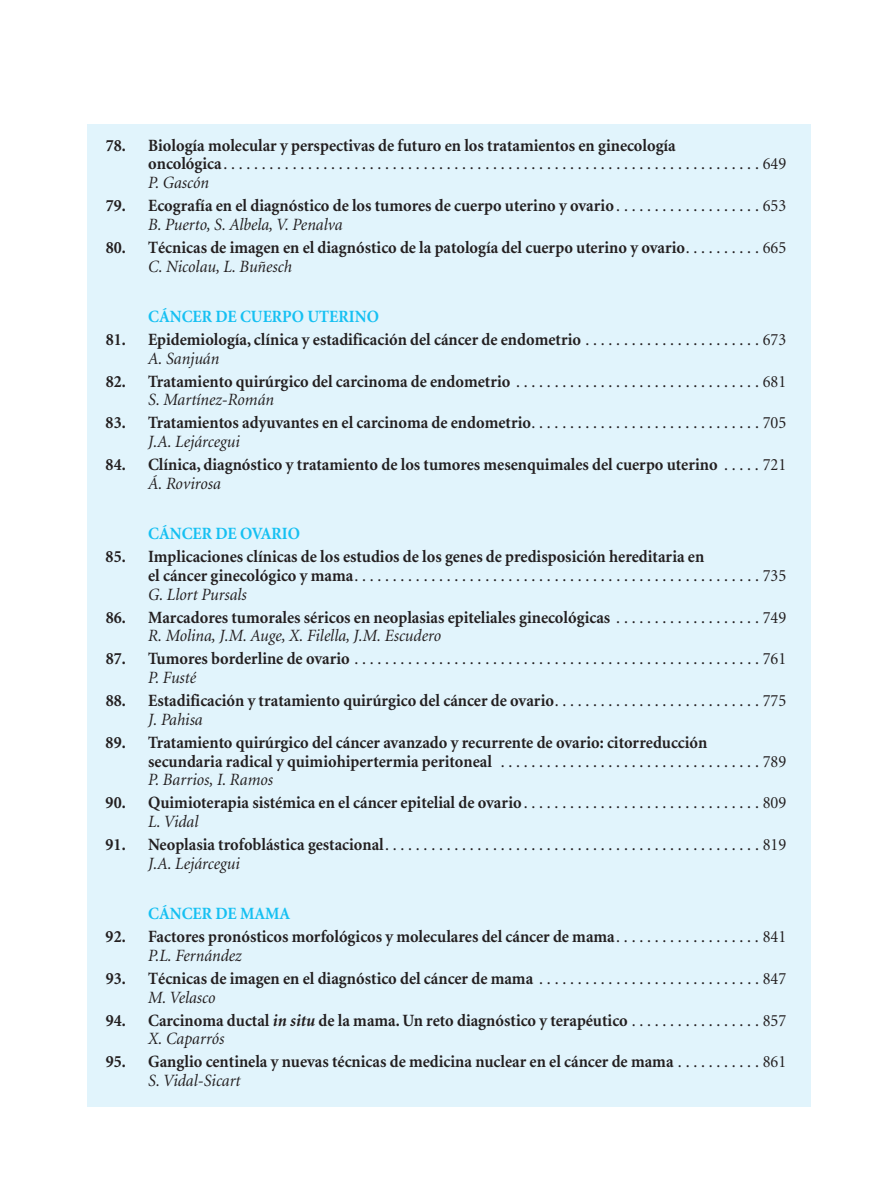
<style>
.page{position:relative;width:894px;height:1191px;background:#fff}
.page>*{position:absolute;margin:0;border:0;box-sizing:border-box;transform-origin:0 0}
.t1{font:700 17.25px/18.8px "Minion";color:#231f20;scale:.95 1}
.t2{font:17.25px/18.8px "Minion";color:#231f20;scale:.95 1}
.t3{font:700 17.25px "Minion";color:#15c0f2;scale:.95 1}
.s1{font-weight:400}
.s2{font-weight:400;font-style:italic}
.s3{font-weight:700}
.s4{font-style:italic}
</style>
<div class="page">
<div style="left:87px;top:124px;width:723px;height:982px;background:#e1f4fc"></div>
<p class="t1" style="left:148px;top:137px;width:673px;text-indent:-43px">78. Biología molecular y perspectivas de futuro en los tratamientos en ginecología<br>oncológica<span class="s1">. . . . . . . . . . . . . . . . . . . . . . . . . . . . . . . . . . . . . . . . . . . . . . . . . . . . . . . . . . . . . . . . . . . . . . 649<br></span><span class="s2">P. Gascón</span></p>
<p class="t1" style="left:148px;top:198px;width:673px;text-indent:-43px">79. Ecografía en el diagnóstico de los tumores de cuerpo uterino y ovario <span class="s1">. . . . . . . . . . . . . . . . . . . 653<br></span><span class="s2">B. Puerto, S. Albela, V. Penalva</span></p>
<p class="t1" style="left:148px;top:239px;width:673px;text-indent:-43px">80. Técnicas de imagen en el diagnóstico de la patología del cuerpo uterino y ovario<span class="s1">. . . . . . . . . . 665<br></span><span class="s2">C. Nicolau, L. Buñesch</span></p>
<p class="t3" style="left:148px;top:310px;width:244px">CÁNCER DE CUERPO UTERINO</p>
<p class="t1" style="left:148px;top:331px;width:673px;text-indent:-43px">81. Epidemiología, clínica y estadificación del cáncer de endometrio <span class="s1">. . . . . . . . . . . . . . . . . . . . . . . 673<br></span><span class="s2">A. Sanjuán</span></p>
<p class="t1" style="left:148px;top:373px;width:673px;text-indent:-43px">82. Tratamiento quirúrgico del carcinoma de endometrio <span class="s1">. . . . . . . . . . . . . . . . . . . . . . . . . . . . . . . . 681<br></span><span class="s2">S. Martínez-Román</span></p>
<p class="t1" style="left:148px;top:415px;width:673px;text-indent:-43px">83. Tratamientos adyuvantes en el carcinoma de endometrio<span class="s1">. . . . . . . . . . . . . . . . . . . . . . . . . . . . . . 705<br></span><span class="s2">J.A. Lejárcegui</span></p>
<p class="t1" style="left:148px;top:457px;width:673px;text-indent:-43px">84. Clínica, diagnóstico y tratamiento de los tumores mesenquimales del cuerpo uterino <span class="s1">. . . . . 721<br></span><span class="s2">Á. Rovirosa</span></p>
<p class="t3" style="left:148px;top:527px;width:161px">CÁNCER DE OVARIO</p>
<p class="t1" style="left:148px;top:549px;width:673px;text-indent:-43px">85. Implicaciones clínicas de los estudios de los genes de predisposición hereditaria en<br>el cáncer ginecológico y mama<span class="s1">. . . . . . . . . . . . . . . . . . . . . . . . . . . . . . . . . . . . . . . . . . . . . . . . . . . . . 735<br></span><span class="s2">G. Llort Pursals</span></p>
<p class="t1" style="left:148px;top:609px;width:673px;text-indent:-43px">86. Marcadores tumorales séricos en neoplasias epiteliales ginecológicas <span class="s1">. . . . . . . . . . . . . . . . . . . 749<br></span><span class="s2">R. Molina, J.M. Auge, X. Filella, J.M. Escudero</span></p>
<p class="t2" style="left:148px;top:651px;width:673px;text-indent:-43px"><span class="s3">87. Tumores borderline de ovario</span> . . . . . . . . . . . . . . . . . . . . . . . . . . . . . . . . . . . . . . . . . . . . . . . . . . . . . 761<br><span class="s4">P. Fusté</span></p>
<p class="t1" style="left:148px;top:693px;width:673px;text-indent:-43px">88. Estadificación y tratamiento quirúrgico del cáncer de ovario<span class="s1">. . . . . . . . . . . . . . . . . . . . . . . . . . . 775<br></span><span class="s2">J. Pahisa</span></p>
<p class="t1" style="left:148px;top:734px;width:673px;text-indent:-43px">89. Tratamiento quirúrgico del cáncer avanzado y recurrente de ovario: citorreducción<br>secundaria radical y quimiohipertermia peritoneal <span class="s1">. . . . . . . . . . . . . . . . . . . . . . . . . . . . . . . . . . 789<br></span><span class="s2">P. Barrios, I. Ramos</span></p>
<p class="t1" style="left:148px;top:795px;width:673px;text-indent:-43px">90. Quimioterapia sistémica en el cáncer epitelial de ovario <span class="s1">. . . . . . . . . . . . . . . . . . . . . . . . . . . . . . . 809<br></span><span class="s2">L. Vidal</span></p>
<p class="t2" style="left:148px;top:837px;width:673px;text-indent:-43px"><span class="s3">91. Neoplasia trofoblástica gestacional</span>. . . . . . . . . . . . . . . . . . . . . . . . . . . . . . . . . . . . . . . . . . . . . . . . . 819<br><span class="s4">J.A. Lejárcegui</span></p>
<p class="t3" style="left:148px;top:907px;width:151px">CÁNCER DE MAMA</p>
<p class="t1" style="left:148px;top:929px;width:673px;text-indent:-43px">92. Factores pronósticos morfológicos y moleculares del cáncer de mama<span class="s1">. . . . . . . . . . . . . . . . . . . 841<br></span><span class="s2">P.L. Fernández</span></p>
<p class="t1" style="left:148px;top:970px;width:673px;text-indent:-43px">93. Técnicas de imagen en el diagnóstico del cáncer de mama <span class="s1">. . . . . . . . . . . . . . . . . . . . . . . . . . . . . 847<br></span><span class="s2">M. Velasco</span></p>
<p class="t1" style="left:148px;top:1012px;width:673px;text-indent:-43px">94. Carcinoma ductal <span class="s4">in situ</span> de la mama. Un reto diagnóstico y terapéutico <span class="s1">. . . . . . . . . . . . . . . . . 857<br></span><span class="s2">X. Caparrós</span></p>
<p class="t1" style="left:148px;top:1054px;width:673px;text-indent:-43px">95. Ganglio centinela y nuevas técnicas de medicina nuclear en el cáncer de mama <span class="s1">. . . . . . . . . . . 861<br></span><span class="s2">S. Vidal-Sicart</span></p>
</div>
